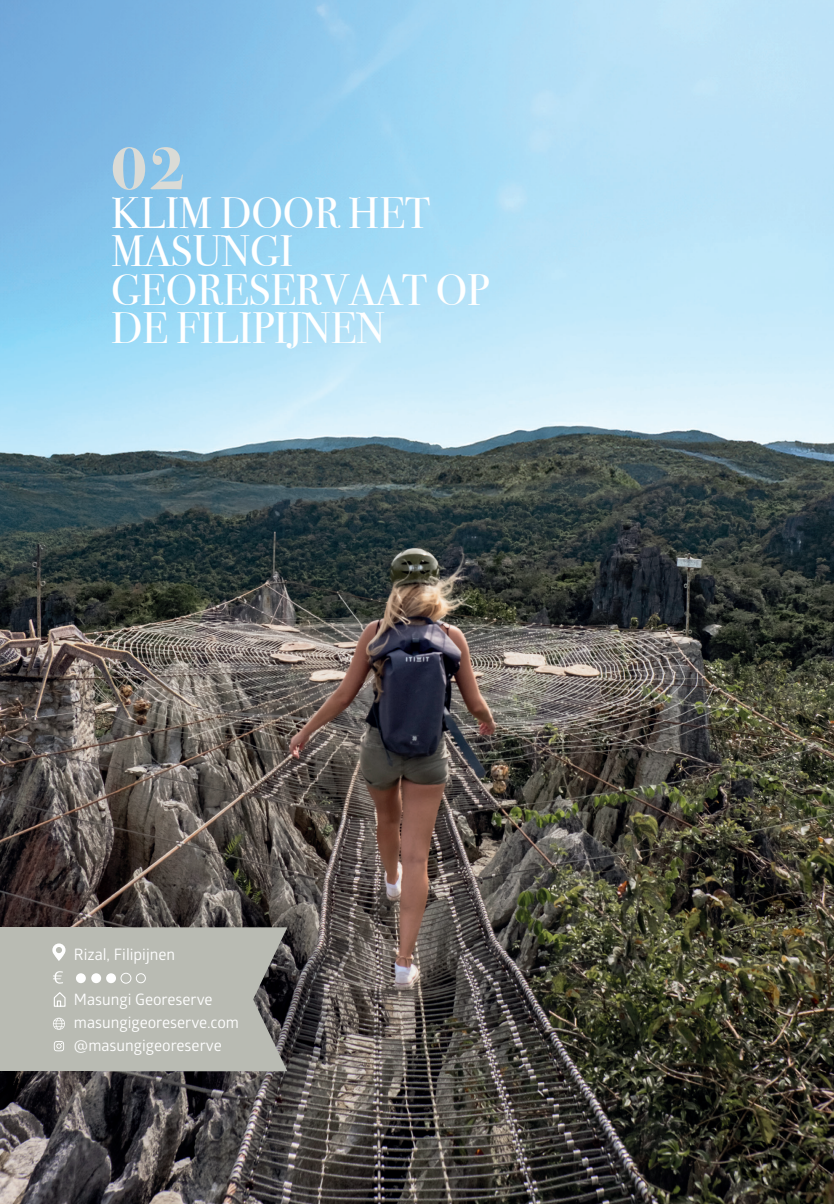
<style>
.page{position:relative;width:834px;height:1204px;background:#fff}
.page>*{position:absolute;margin:0;border:0;box-sizing:border-box;transform-origin:0 0}
.t1{font:700 63px "Bodoni Svty Two ITCTT";color:#dadbd6}
.t2{font:43.75px/38.5px "Bodoni Svty Two ITCTT";color:#fff}
.t3{font:15.75px/22.8px "Glober";color:#fff}
</style>
<div class="page">
<img style="left:0;top:0;width:834px;height:1203px">
<svg style="left:111px;top:927px;width:176px;height:144px;background:#acaea7"></svg>
<div style="left:0;top:927px;width:111px;height:144px;background:#b9bbb3"></div>
<svg style="left:53px;top:1017px;width:12px;height:12px"></svg>
<svg style="left:52px;top:943px;width:14px;height:18px"></svg>
<svg style="left:53px;top:971px;width:10px;height:12px"></svg>
<div style="left:76px;top:973px;width:10px;height:10px;background:#fff;border-radius:50%"></div>
<svg style="left:54px;top:1041px;width:10px;height:10px"></svg>
<div style="left:91px;top:973px;width:10px;height:10px;background:#fff;border-radius:50%"></div>
<div style="left:106px;top:973px;width:10px;height:10px;background:#fff;border-radius:50%"></div>
<div style="left:121px;top:972px;width:10px;height:11px;border:1px solid #fff;border-radius:50%"></div>
<div style="left:136px;top:973px;width:10px;height:10px;border:1px solid #fff;border-radius:50%"></div>
<svg style="left:53px;top:992px;width:13px;height:15px"></svg>
<svg style="left:0;top:0;width:4px;height:5px"></svg>
<h1 class="t1" style="left:111px;top:116px;width:75px">02</h1>
<h2 class="t2" style="left:111px;top:189px;width:379px">KLIM DOOR HET<br>MASUNGI<br>GEORESERVAAT OP<br>DE FILIPIJNEN</h2>
<p class="t3" style="left:74px;top:941px;width:103px">Rizal, Filipijnen</p>
<p class="t3" style="left:74px;top:987px;width:167px">Masungi Georeserve masungigeoreserve.com @masungigeoreserve</p>
</div>
